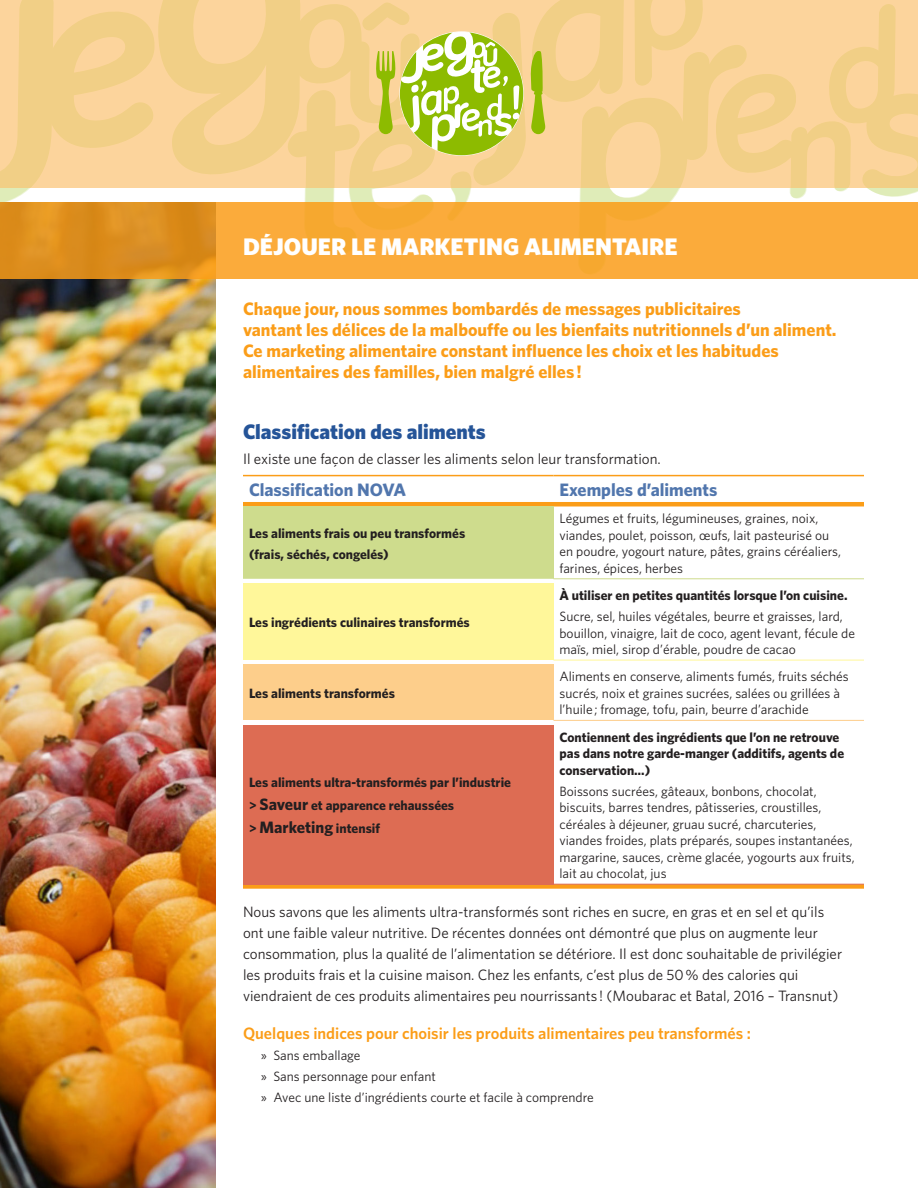
<style>
.page{position:relative;width:918px;height:1188px;background:#fff}
.page>*{position:absolute;margin:0;border:0;box-sizing:border-box;transform-origin:0 0}
.t1{font:900 24px "Whitney";color:#fff}
.t2{font:900 21px "Whitney";color:#255498}
.t3{font:700 18px/21px "Whitney";color:#fb9d18}
.t4{font:700 18px "Whitney";color:#5176ad}
.t5{font:600 16.5px "Whitney";color:#fb9d18}
.t6{font:15px/21px "Whitney";color:#231f20}
.t7{font:13.5px/16.5px "Whitney";color:#231f20}
.t8{font:700 13.5px/23.2px "Whitney";color:#231f20}
.s1{font-family:"Myriad Pro"}
.s2{font-size:16.5px}
</style>
<div class="page">
<svg style="left:0;top:0;width:918px;height:202px;background:#f1d493"></svg>
<img style="left:0;top:279px;width:216px;height:909px">
<svg style="left:0;top:202px;width:918px;height:77px;background:#f3a332"></svg>
<svg style="left:243px;top:502px;width:621px;height:387px"></svg>
<div style="left:243px;top:506px;width:311px;height:73px;background:#cedc8d"></div>
<svg style="left:243px;top:579px;width:311px;height:146px"></svg>
<svg style="left:554px;top:579px;width:310px;height:146px"></svg>
<div style="left:243px;top:583px;width:311px;height:77px;background:#fff79a"></div>
<div style="left:243px;top:665px;width:311px;height:55px;background:#fdce8b"></div>
<div style="left:243px;top:725px;width:311px;height:159px;background:#dd6c53"></div>
<hr style="left:243px;top:475px;width:311px;height:1px;background:#fb9d18">
<hr style="left:554px;top:475px;width:310px;height:1px;background:#fb9d18">
<hr style="left:554px;top:578px;width:310px;height:1px;background:#cedc8d">
<hr style="left:554px;top:660px;width:310px;height:1px;background:#fff79a">
<hr style="left:554px;top:720px;width:310px;height:1px;background:#fdce8b">
<hr style="left:554px;top:884px;width:310px;height:1px;background:#dd6c53">
<h1 class="t1" style="left:243px;top:232px;width:436px">DÉJOUER LE MARKETING ALIMENTAIRE</h1>
<p class="t3" style="left:243px;top:297px;width:595px">Chaque jour, nous sommes bombardés de messages publicitaires<br>vantant les délices de la malbouffe ou les bienfaits nutritionnels d’un aliment.<br>Ce marketing alimentaire constant influence les choix et les habitudes alimentaires des familles, bien malgré elles !</p>
<h2 class="t2" style="left:243px;top:419px;width:244px">Classification des aliments</h2>
<p class="t6" style="left:243px;top:448px;width:419px">Il existe une façon de classer les aliments selon leur transformation.</p>
<h3 class="t4" style="left:249px;top:479px;width:159px">Classification NOVA</h3>
<h3 class="t4" style="left:560px;top:479px;width:159px">Exemples d’aliments</h3>
<p class="t8" style="left:249px;top:522px;width:218px;line-height:21px">Les aliments frais ou peu transformés (frais, séchés, congelés)</p>
<p class="t7" style="left:560px;top:510px;width:283px">Légumes et fruits, légumineuses, graines, noix, viandes, poulet, poisson, œufs, lait pasteurisé ou en poudre, yogourt nature, pâtes, grains céréaliers, farines, épices, herbes</p>
<p class="t8" style="left:249px;top:610px;width:222px">Les ingrédients culinaires transformés</p>
<p class="t8" style="left:249px;top:681px;width:147px">Les aliments transformés</p>
<p class="t8" style="left:560px;top:583px;width:290px">À utiliser en petites quantités lorsque l’on cuisine.</p>
<p class="t7" style="left:560px;top:608px;width:297px">Sucre, sel, huiles végétales, beurre et graisses, lard, bouillon, vinaigre, lait de coco, agent levant, fécule de maïs, miel, sirop d’érable, poudre de cacao</p>
<p class="t7" style="left:560px;top:668px;width:291px">Aliments en conserve, aliments fumés, fruits séchés sucrés, noix et graines sucrées, salées ou grillées à l’huile ; fromage, tofu, pain, beurre d’arachide</p>
<p class="t8" style="left:560px;top:728px;width:286px;line-height:16.5px">Contiennent des ingrédients que l’on ne retrouve pas dans notre garde-manger (additifs, agents de conservation…)</p>
<p class="t7" style="left:560px;top:782px;width:297px">Boissons sucrées, gâteaux, bonbons, chocolat, biscuits, barres tendres, pâtisseries, croustilles, céréales à déjeuner, gruau sucré, charcuteries, viandes froides, plats préparés, soupes instantanées, margarine, sauces, crème glacée, yogourts aux fruits, lait au chocolat, jus</p>
<p class="t6" style="left:243px;top:901px;width:601px">Nous savons que les aliments ultra-transformés sont riches en sucre, en gras et en sel et qu’ils ont une faible valeur nutritive. De récentes données ont démontré que plus on augmente leur consommation, plus la qualité de l’alimentation se détériore. Il est donc souhaitable de privilégier les produits frais et la cuisine maison. Chez les enfants, c’est plus de 50% des calories qui viendraient de ces produits alimentaires peu nourrissants ! (Moubarac et Batal, 2016 – Transnut)</p>
<p class="t5" style="left:243px;top:1023px;width:510px">Quelques indices pour choisir les produits alimentaires peu transformés :</p>
<p class="t7" style="left:261px;top:1045px;width:334px;line-height:21px"><span class="s1">»</span> Sans emballage<br><span class="s1">»</span> Sans personnage pour enfant<br><span class="s1">»</span> Avec une liste d’ingrédients courte et facile à comprendre</p>
<p class="t8" style="left:249px;top:770px;width:264px">Les aliments ultra-transformés par l’industrie &gt; <span class="s2">Saveur</span> et apparence rehaussées<br>&gt; <span class="s2">Marketing</span> intensif</p>
</div>
